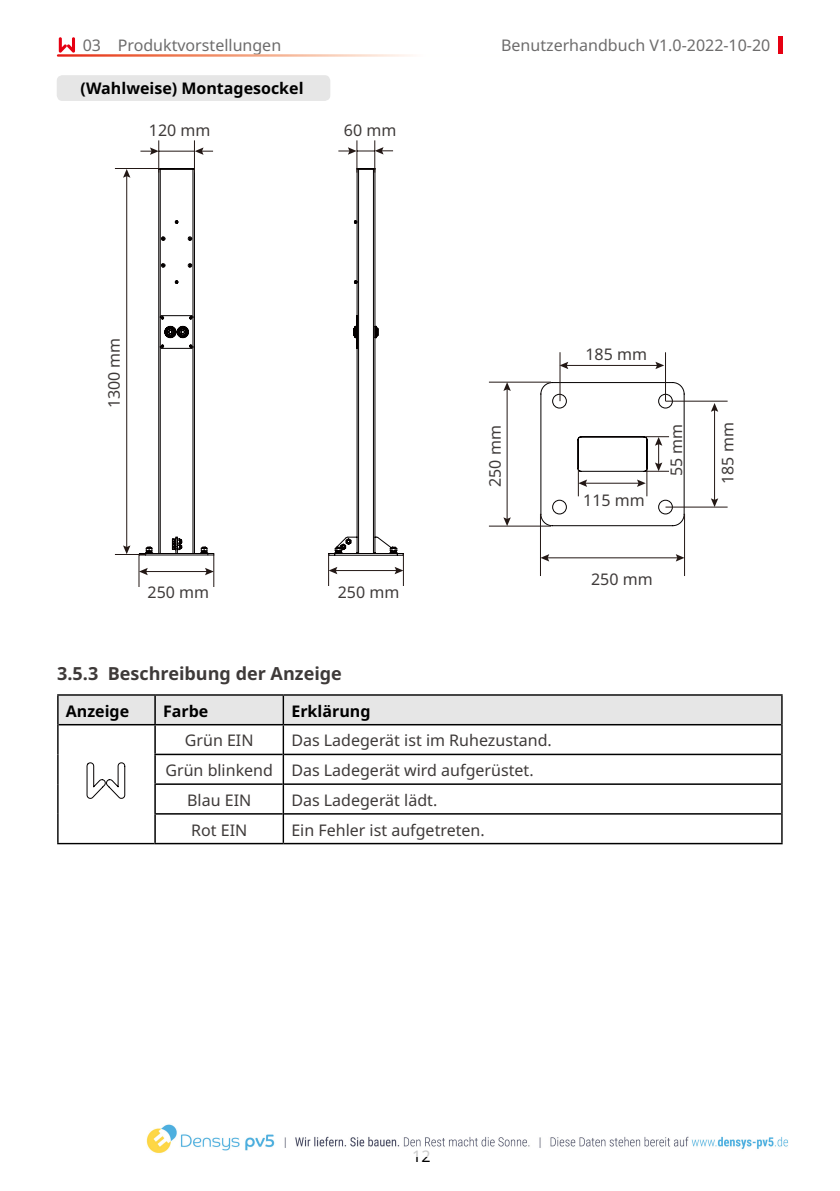
<style>
.page{position:relative;width:840px;height:1191px;background:#fff}
.page>*{position:absolute;margin:0;border:0;box-sizing:border-box;transform-origin:0 0}
.t1{font:700 18px "Noto Sans";color:#3e3a39}
.t2{font:16px "Noto Sans";color:#3e3a39}
.t3{font:16px "Noto Sans";color:#6d6c6c}
.t4{font:700 16px "Noto Sans";color:#000}
.t5{font:16px "Noto Sans";color:#000}
</style>
<div class="page">
<hr style="left:778px;top:36px;width:4px;height:18px;background:#e60012">
<svg style="left:59px;top:37px;width:16px;height:16px"></svg>
<svg style="left:59px;top:695px;width:721px;height:29px"></svg>
<hr style="left:57px;top:843px;width:97px;height:1px;background:#000">
<hr style="left:154px;top:725px;width:2px;height:28px;background:#000">
<hr style="left:154px;top:753px;width:128px;height:2px;background:#000">
<hr style="left:154px;top:755px;width:2px;height:28px;background:#000">
<hr style="left:284px;top:753px;width:496px;height:2px;background:#000">
<hr style="left:154px;top:783px;width:128px;height:2px;background:#000">
<hr style="left:154px;top:785px;width:2px;height:28px;background:#000">
<hr style="left:284px;top:783px;width:496px;height:2px;background:#000">
<hr style="left:154px;top:813px;width:128px;height:1px;background:#000">
<hr style="left:154px;top:814px;width:2px;height:29px;background:#000">
<hr style="left:284px;top:813px;width:496px;height:1px;background:#000">
<hr style="left:154px;top:843px;width:129px;height:1px;background:#000">
<hr style="left:283px;top:843px;width:499px;height:1px;background:#000">
<hr style="left:57px;top:694px;width:98px;height:1px;background:#000">
<hr style="left:57px;top:695px;width:2px;height:29px;background:#000">
<hr style="left:155px;top:694px;width:128px;height:1px;background:#000">
<hr style="left:283px;top:694px;width:499px;height:1px;background:#000">
<hr style="left:282px;top:695px;width:2px;height:29px;background:#000">
<hr style="left:780px;top:695px;width:2px;height:29px;background:#000">
<hr style="left:154px;top:695px;width:2px;height:29px;background:#000">
<hr style="left:59px;top:724px;width:96px;height:1px;background:#000">
<hr style="left:155px;top:724px;width:128px;height:1px;background:#000">
<hr style="left:283px;top:724px;width:497px;height:1px;background:#000">
<hr style="left:57px;top:724px;width:2px;height:30px;background:#000">
<hr style="left:282px;top:725px;width:2px;height:29px;background:#000">
<hr style="left:780px;top:724px;width:2px;height:30px;background:#000">
<hr style="left:57px;top:754px;width:2px;height:30px;background:#000">
<hr style="left:282px;top:754px;width:2px;height:30px;background:#000">
<hr style="left:780px;top:754px;width:2px;height:30px;background:#000">
<hr style="left:57px;top:784px;width:2px;height:30px;background:#000">
<hr style="left:282px;top:784px;width:2px;height:30px;background:#000">
<hr style="left:780px;top:784px;width:2px;height:30px;background:#000">
<hr style="left:57px;top:814px;width:2px;height:29px;background:#000">
<hr style="left:282px;top:814px;width:2px;height:29px;background:#000">
<hr style="left:780px;top:814px;width:2px;height:29px;background:#000">
<svg style="left:86px;top:762px;width:40px;height:37px"></svg>
<svg style="left:139px;top:352px;width:545px;height:203px"></svg>
<svg style="left:145px;top:168px;width:69px;height:387px"></svg>
<hr style="left:213px;top:555px;width:1px;height:32px;background:#231815">
<hr style="left:138px;top:555px;width:1px;height:32px;background:#231815">
<hr style="left:145px;top:571px;width:63px;height:1px;background:#231815">
<svg style="left:139px;top:568px;width:9px;height:7px"></svg>
<svg style="left:205px;top:568px;width:9px;height:7px"></svg>
<hr style="left:115px;top:168px;width:45px;height:1px;background:#231815">
<hr style="left:115px;top:554px;width:31px;height:1px;background:#231815">
<hr style="left:126px;top:175px;width:1px;height:373px;background:#231815">
<svg style="left:123px;top:169px;width:7px;height:9px"></svg>
<svg style="left:123px;top:545px;width:7px;height:9px"></svg>
<svg style="left:328px;top:168px;width:75px;height:388px"></svg>
<hr style="left:402px;top:554px;width:1px;height:32px;background:#231815">
<hr style="left:328px;top:554px;width:1px;height:32px;background:#231815">
<hr style="left:334px;top:570px;width:63px;height:1px;background:#231815">
<svg style="left:328px;top:567px;width:9px;height:7px"></svg>
<svg style="left:394px;top:567px;width:9px;height:7px"></svg>
<hr style="left:559px;top:352px;width:1px;height:49px;background:#231815">
<hr style="left:664px;top:352px;width:1px;height:49px;background:#231815">
<hr style="left:565px;top:365px;width:92px;height:1px;background:#231815">
<svg style="left:559px;top:362px;width:9px;height:7px"></svg>
<svg style="left:655px;top:362px;width:8px;height:7px"></svg>
<hr style="left:584px;top:483px;width:55px;height:1px;background:#231815">
<svg style="left:577px;top:468px;width:9px;height:28px"></svg>
<hr style="left:683px;top:514px;width:1px;height:62px;background:#231815">
<hr style="left:539px;top:514px;width:1px;height:62px;background:#231815">
<hr style="left:546px;top:557px;width:132px;height:1px;background:#231815">
<svg style="left:540px;top:554px;width:9px;height:7px"></svg>
<svg style="left:675px;top:554px;width:9px;height:7px"></svg>
<hr style="left:488px;top:525px;width:62px;height:1px;background:#231815">
<hr style="left:488px;top:382px;width:62px;height:1px;background:#231815">
<hr style="left:506px;top:388px;width:1px;height:132px;background:#231815">
<svg style="left:503px;top:382px;width:7px;height:9px"></svg>
<svg style="left:503px;top:517px;width:7px;height:9px"></svg>
<hr style="left:665px;top:506px;width:62px;height:1px;background:#231815">
<hr style="left:665px;top:401px;width:62px;height:1px;background:#231815">
<hr style="left:713px;top:409px;width:1px;height:92px;background:#231815">
<svg style="left:711px;top:403px;width:6px;height:9px"></svg>
<svg style="left:710px;top:498px;width:7px;height:9px"></svg>
<svg style="left:636px;top:436px;width:32px;height:60px"></svg>
<hr style="left:194px;top:140px;width:1px;height:33px;background:#231815">
<hr style="left:158px;top:140px;width:1px;height:33px;background:#231815">
<hr style="left:159px;top:151px;width:35px;height:1px;background:#231815">
<svg style="left:140px;top:147px;width:19px;height:8px"></svg>
<svg style="left:195px;top:147px;width:18px;height:8px"></svg>
<hr style="left:374px;top:140px;width:1px;height:33px;background:#231815">
<hr style="left:356px;top:140px;width:1px;height:33px;background:#231815">
<svg style="left:338px;top:147px;width:55px;height:8px"></svg>
<div style="left:57px;top:75px;width:273px;height:26px;background:#e6e6e6;border-radius:6px"></div>
<img style="left:146px;top:1124px;width:643px;height:30px">
<p class="t3" style="left:83px;top:34px;width:200px">03 Produktvorstellungen</p>
<p class="t3" style="left:501px;top:34px;width:271px">Benutzerhandbuch V1.0-2022-10-20</p>
<p class="t4" style="left:81px;top:77px;width:224px">(Wahlweise) Montagesockel</p>
<p class="t2" style="left:149px;top:119px;width:63px">120 mm</p>
<p class="t2" style="left:344px;top:119px;width:54px">60 mm</p>
<p class="t2" style="left:103px;top:408px;width:72px;rotate:-90deg">1300 mm</p>
<p class="t2" style="left:147px;top:581px;width:63px">250 mm</p>
<p class="t2" style="left:337px;top:581px;width:63px">250 mm</p>
<p class="t1" style="left:57px;top:660px;width:286px">3.5.3 Beschreibung der Anzeige</p>
<p class="t2" style="left:483px;top:487px;width:63px;rotate:-90deg">250 mm</p>
<p class="t4" style="left:66px;top:699px;width:65px">Anzeige</p>
<p class="t4" style="left:163px;top:699px;width:47px">Farbe</p>
<p class="t4" style="left:291px;top:699px;width:81px">Erklärung</p>
<p class="t2" style="left:185px;top:729px;width:70px">Grün EIN</p>
<p class="t2" style="left:291px;top:729px;width:262px">Das Ladegerät ist im Ruhezustand.</p>
<p class="t2" style="left:165px;top:759px;width:369px">Grün blinkend Das Ladegerät wird aufgerüstet.</p>
<p class="t2" style="left:187px;top:789px;width:66px">Blau EIN</p>
<p class="t2" style="left:291px;top:789px;width:147px">Das Ladegerät lädt.</p>
<p class="t2" style="left:191px;top:818px;width:58px">Rot EIN</p>
<p class="t2" style="left:291px;top:818px;width:195px">Ein Fehler ist aufgetreten.</p>
<p class="t2" style="left:585px;top:343px;width:63px">185 mm</p>
<p class="t2" style="left:583px;top:489px;width:63px">115 mm</p>
<p class="t2" style="left:664px;top:476px;width:54px;rotate:-90deg">55 mm</p>
<p class="t2" style="left:590px;top:568px;width:63px">250 mm</p>
<p class="t2" style="left:715px;top:484px;width:63px;rotate:-90deg">185 mm</p>
<p class="t5" style="left:412px;top:1145px;width:20px">12</p>
</div>
